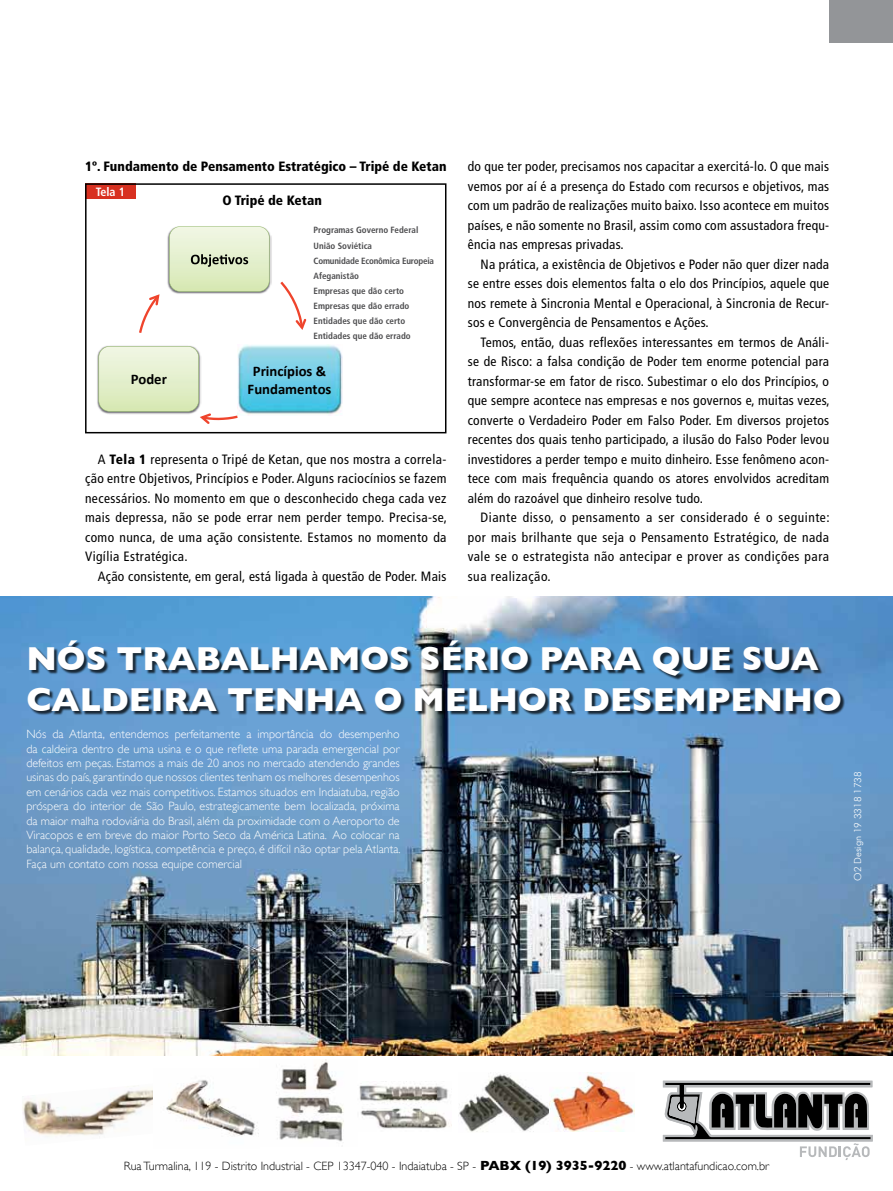
<style>
.page{position:relative;width:893px;height:1191px;background:#fff}
.page>*{position:absolute;margin:0;border:0;box-sizing:border-box;transform-origin:0 0}
.t1{font:700 33.75px/40.7px "Gill Sans";color:#fff}
.t2{font:700 14.7px/17.7px "Calibri";color:#000;text-align:center}
.t3{font:condensed 13.5px/19.5px "Frutiger LT Std";letter-spacing:.02em;color:#000;text-align:justify}
.t4{font:900 condensed 13.5px "Frutiger LT Std";color:#000}
.t5{font:300 12px/14.4px "Gill Sans";color:#fff;text-align:justify}
.t6{font:300 12px "Gill Sans";color:#000}
.t7{font:700 condensed 12px "Frutiger LT Std";color:#fff}
.t8{font:300 9.75px "Futura BT";color:#fff}
.t9{font:700 condensed 9px/15px "Frutiger LT Std";color:#4d4d4f}
.s1{font-weight:900}
.s2{font-weight:700;font-size:13.5px}
</style>
<div class="page">
<div style="left:829px;top:0;width:64px;height:43px;background:#939598"></div>
<div style="left:85px;top:183px;width:51px;height:16px;background:#d83020"></div>
<div style="left:85px;top:183px;width:361px;height:250px;border:2px solid #000"></div>
<img style="left:167px;top:232px;width:105px;height:62px">
<svg style="left:169px;top:226px;width:100px;height:66px;background:#d9e4c2"></svg>
<svg style="left:280px;top:282px;width:26px;height:48px"></svg>
<img style="left:238px;top:344px;width:105px;height:71px">
<img style="left:97px;top:345px;width:91px;height:63px">
<svg style="left:99px;top:346px;width:139px;height:78px"></svg>
<svg style="left:139px;top:294px;width:21px;height:39px"></svg>
<img style="left:0;top:596px;width:893px;height:459px">
<svg style="left:660px;top:596px;width:215px;height:460px;background:#568ec5"></svg>
<img style="left:661px;top:671px;width:214px;height:489px">
<div style="left:29px;top:642px;width:816px;height:74px;background:#000;opacity:.75"></div>
<img style="left:458px;top:1072px;width:177px;height:60px">
<img style="left:22px;top:1086px;width:131px;height:50px">
<img style="left:166px;top:1080px;width:93px;height:56px">
<img style="left:276px;top:1059px;width:68px;height:83px">
<img style="left:359px;top:1081px;width:93px;height:48px">
<p class="t4" style="left:85px;top:158px;width:363px">1º. Fundamento de Pensamento Estratégico – Tripé de Ketan</p>
<p class="t7" style="left:96px;top:184px;width:31px">Tela 1</p>
<p class="t2" style="left:131px;top:369px;width:38px">Poder</p>
<p class="t4" style="left:222px;top:192px;width:101px">O Tripé de Ketan</p>
<p class="t9" style="left:314px;top:223px;width:122px">Programas Governo Federal<br>União Soviética<br>Comunidade Econômica Europeia<br>Afeganistão<br>Empresas que dão certo<br>Empresas que dão errado<br>Entidades que dão certo<br>Entidades que dão errado</p>
<p class="t2" style="left:248px;top:362px;width:85px">Princípios &amp;<br>Fundamentos</p>
<p class="t3" style="left:85px;top:449px;width:363px;text-indent:13px">A <span class="s1">Tela 1</span> representa o Tripé de Ketan, que nos mostra a correla&shy;ção entre Objetivos, Princípios e Poder. Alguns raciocínios se fazem necessários. No momento em que o desconhecido chega cada vez mais depressa, não se pode errar nem perder tempo. Precisa-se, como nunca, de uma ação consistente. Estamos no momento da Vigília Estratégica.</p>
<p class="t3" style="left:98px;top:566px;width:350px">Ação consistente, em geral, está ligada à questão de Poder. Mais</p>
<p class="t3" style="left:468px;top:157px;width:363px">do que ter poder, precisamos nos capacitar a exercitá-lo. O que mais vemos por aí é a presença do Estado com recursos e objetivos, mas com um padrão de realizações muito baixo. Isso acontece em muitos países, e não somente no Brasil, assim como com assustadora frequ&shy;ência nas empresas privadas.</p>
<p class="t3" style="left:468px;top:254px;width:363px;text-indent:13px">Na prática, a existência de Objetivos e Poder não quer dizer nada se entre esses dois elementos falta o elo dos Princípios, aquele que nos remete à Sincronia Mental e Operacional, à Sincronia de Recur&shy;sos e Convergência de Pensamentos e Ações.</p>
<p class="t3" style="left:468px;top:332px;width:363px;text-indent:13px">Temos, então, duas reflexões interessantes em termos de Análi&shy;se de Risco: a falsa condição de Poder tem enorme potencial para transformar-se em fator de risco. Subestimar o elo dos Princípios, o que sempre acontece nas empresas e nos governos e, muitas vezes, converte o Verdadeiro Poder em Falso Poder. Em diversos projetos recentes dos quais tenho participado, a ilusão do Falso Poder levou investidores a perder tempo e muito dinheiro. Esse fenômeno acon&shy;tece com mais frequência quando os atores envolvidos acreditam além do razoável que dinheiro resolve tudo.</p>
<p class="t3" style="left:468px;top:508px;width:363px;text-indent:13px">Diante disso, o pensamento a ser considerado é o seguinte: por mais brilhante que seja o Pensamento Estratégico, de nada vale se o estrategista não antecipar e prover as condições para sua realização.</p>
<h1 class="t1" style="left:26px;top:638px;width:817px">NÓS TRABALHAMOS SÉRIO PARA QUE SUA<br>CALDEIRA TENHA O MELHOR DESEMPENHO</h1>
<p class="t5" style="left:26px;top:727px;width:376px">Nós da Atlanta, entendemos perfeitamente a importância do desempenho da caldeira dentro de uma usina e o que reflete uma parada emergencial por defeitos em peças. Estamos a mais de 20 anos no mercado atendendo grandes usinas do país, garantindo que nossos clientes tenham os melhores desempenhos em cenários cada vez mais competitivos. Estamos situados em Indaiatuba, região próspera do interior de São Paulo, estrategicamente bem localizada, próxima da maior malha rodoviária do Brasil, além da proximidade com o Aeroporto de Viracopos e em breve do maior Porto Seco da América Latina. Ao colocar na balança, qualidade, logística, competência e preço, é difícil não optar pela Atlanta.<br>Faça um contato com nossa equipe comercial</p>
<p class="t8" style="left:852px;top:881px;width:111px;rotate:-90deg">O2 Design 19 3318 1738</p>
<p class="t6" style="left:124px;top:1158px;width:647px">Rua Turmalina, 119 - Distrito Industrial - CEP 13347-040 - Indaiatuba - SP - <span class="s2">PABX (19) 3935-9220</span> - www.atlantafundicao.com.br</p>
</div>
